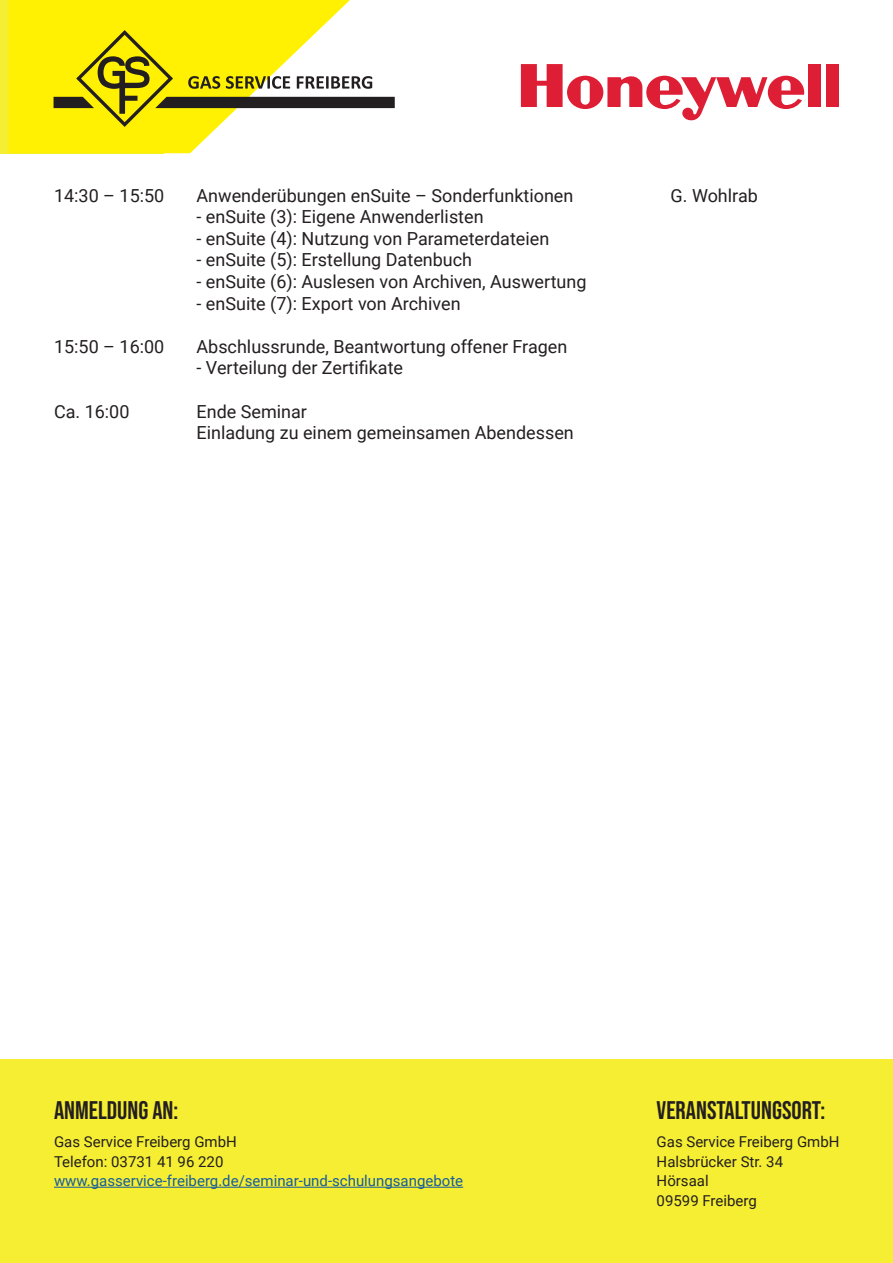
<style>
.page{position:relative;width:893px;height:1263px;background:#fff}
.page>*{position:absolute;margin:0;border:0;box-sizing:border-box;transform-origin:0 0}
.t1{font:25.5px "Bebas Neue";color:#231f20}
.t2{font:18px/21.6px "Roboto";color:#231f20}
.t3{font:15px/19.5px "Roboto";color:#231f20}
.t4{font:15px "Roboto";color:#175d9e}
</style>
<div class="page">
<div style="left:0;top:0;width:163px;height:153px;background:#f6ee33"></div>
<div style="left:0;top:1059px;width:893px;height:204px;background:#f6ee33"></div>
<svg style="left:9px;top:0;width:341px;height:153px;fill:#fff101"></svg>
<svg style="left:54px;top:30px;width:341px;height:97px"></svg>
<hr style="left:54px;top:1187px;width:409px;height:1px;background:#175d9e">
<div style="left:809px;top:64px;width:12px;height:43px;background:#de1e34"></div>
<div style="left:826px;top:64px;width:12px;height:43px;background:#de1e34"></div>
<svg style="left:521px;top:64px;width:283px;height:57px"></svg>
<p class="t2" style="left:54px;top:184px;width:112px">14:30 – 15:50</p>
<p class="t2" style="left:197px;top:184px;width:378px">Anwenderübungen enSuite – Sonderfunktionen</p>
<p class="t2" style="left:670px;top:184px;width:89px">G. Wohlrab</p>
<p class="t2" style="left:197px;top:205px;width:289px">- enSuite (3): Eigene Anwenderlisten</p>
<p class="t2" style="left:197px;top:227px;width:354px">- enSuite (4): Nutzung von Parameterdateien</p>
<p class="t2" style="left:197px;top:249px;width:277px">- enSuite (5): Erstellung Datenbuch</p>
<p class="t2" style="left:197px;top:270px;width:391px">- enSuite (6): Auslesen von Archiven, Auswertung</p>
<p class="t2" style="left:197px;top:292px;width:266px">- enSuite (7): Export von Archiven</p>
<p class="t2" style="left:54px;top:335px;width:112px">15:50 – 16:00</p>
<p class="t2" style="left:197px;top:335px;width:372px">Abschlussrunde, Beantwortung offener Fragen</p>
<p class="t2" style="left:197px;top:357px;width:208px">- Verteilung der Zertifikate</p>
<p class="t2" style="left:54px;top:400px;width:77px">Ca. 16:00</p>
<p class="t2" style="left:197px;top:400px;width:379px">Ende Seminar<br>Einladung zu einem gemeinsamen Abendessen</p>
<h1 class="t1" style="left:54px;top:1096px;width:126px">ANMELDUNG AN:</h1>
<p class="t3" style="left:54px;top:1131px;width:184px">Gas Service Freiberg GmbH<br>Telefon: 03731 41 96 220</p>
<p class="t4" style="left:54px;top:1170px;width:411px">www.gasservice-freiberg.de/seminar-und-schulungsangebote</p>
<h1 class="t1" style="left:657px;top:1096px;width:170px">VERANSTALTUNGSORT:</h1>
<p class="t3" style="left:657px;top:1131px;width:184px">Gas Service Freiberg GmbH<br>Halsbrücker Str. 34<br>Hörsaal<br>09599 Freiberg</p>
</div>
